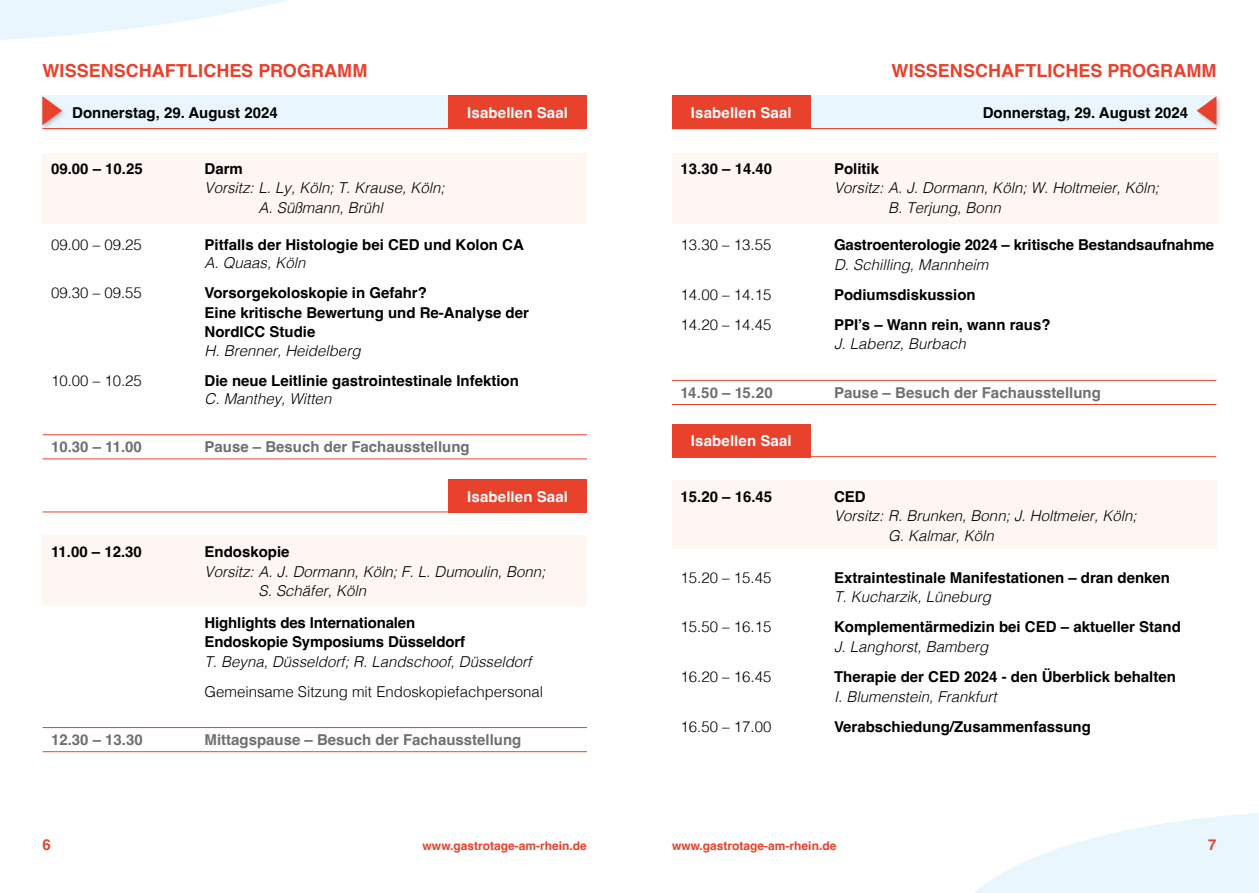
<style>
.page{position:relative;width:1259px;height:893px;background:#fff}
.page>*{position:absolute;margin:0;border:0;box-sizing:border-box;transform-origin:0 0}
.t1{font:700 18px "Helvetica";color:#e8412c}
.t2{font:700 15px/19.5px "Helvetica";color:#000}
.t3{font:italic 300 15px/19.5px "Helvetica";color:#000}
.t4{font:300 15px "Helvetica";color:#000}
.t5{font:700 15px "Helvetica";color:#706f6f}
.t6{font:700 15px "Helvetica";letter-spacing:.01em;color:#fff}
.t7{font:700 15px "Helvetica";color:#e8412c}
.t8{font:700 12px "Helvetica";color:#e8412c}
</style>
<div class="page">
<svg style="left:974px;top:813px;width:285px;height:80px"></svg>
<svg style="left:0;top:0;width:287px;height:40px"></svg>
<div style="left:672px;top:480px;width:544px;height:69px;background:#fef6f2"></div>
<div style="left:43px;top:153px;width:544px;height:70px;background:#fef6f2"></div>
<div style="left:672px;top:153px;width:546px;height:70px;background:#fef6f2"></div>
<div style="left:43px;top:536px;width:544px;height:70px;background:#fef6f2"></div>
<div style="left:41px;top:96px;width:546px;height:34px;background:#eaf6fe"></div>
<hr style="left:43px;top:128px;width:544px;height:1px;background:#e8412c">
<hr style="left:43px;top:434px;width:544px;height:1px;background:#e8412c">
<hr style="left:43px;top:458px;width:544px;height:1px;background:#e8412c">
<hr style="left:43px;top:727px;width:544px;height:1px;background:#e8412c">
<hr style="left:43px;top:751px;width:544px;height:1px;background:#e8412c">
<div style="left:41px;top:95px;width:26px;height:35px;background:#000;opacity:.25"></div>
<svg style="left:42px;top:96px;width:20px;height:30px"></svg>
<div style="left:448px;top:96px;width:139px;height:33px;background:#e8412c"></div>
<div style="left:672px;top:96px;width:544px;height:34px;background:#eaf6fe"></div>
<hr style="left:672px;top:128px;width:544px;height:1px;background:#e8412c">
<hr style="left:672px;top:380px;width:544px;height:1px;background:#e8412c">
<hr style="left:672px;top:404px;width:544px;height:1px;background:#e8412c">
<div style="left:1195px;top:95px;width:27px;height:35px;background:#000;opacity:.25"></div>
<svg style="left:1196px;top:96px;width:21px;height:30px"></svg>
<div style="left:672px;top:96px;width:138px;height:33px;background:#e8412c"></div>
<div style="left:448px;top:479px;width:139px;height:34px;background:#e8412c"></div>
<hr style="left:43px;top:512px;width:412px;height:1px;background:#e8412c">
<div style="left:672px;top:424px;width:138px;height:33px;background:#e8412c"></div>
<hr style="left:672px;top:456px;width:544px;height:1px;background:#e8412c">
<p class="t1" style="left:43px;top:60px;width:326px">WISSENSCHAFTLICHES PROGRAMM</p>
<p class="t2" style="left:72px;top:104px;width:207px">Donnerstag, 29. August 2024</p>
<p class="t6" style="left:467px;top:104px;width:102px">Isabellen Saal</p>
<p class="t2" style="left:51px;top:160px;width:93px">09.00 – 10.25</p>
<p class="t2" style="left:205px;top:160px;width:40px">Darm</p>
<p class="t3" style="left:205px;top:177px;width:241px;text-align:center">Vorsitz: L. Ly, Köln; T. Krause, Köln;<br>A. Süßmann, Brühl</p>
<p class="t4" style="left:51px;top:232px;width:92px">09.00 – 09.25</p>
<p class="t2" style="left:205px;top:237px;width:321px">Pitfalls der Histologie bei CED und Kolon CA</p>
<p class="t3" style="left:205px;top:252px;width:102px">A. Quaas, Köln</p>
<p class="t4" style="left:51px;top:280px;width:92px">09.30 – 09.55</p>
<p class="t2" style="left:205px;top:285px;width:326px">Vorsorgekoloskopie in Gefahr?<br>Eine kritische Bewertung und Re-Analyse der<br>NordICC Studie</p>
<p class="t3" style="left:205px;top:340px;width:157px">H. Brenner, Heidelberg</p>
<p class="t4" style="left:51px;top:368px;width:92px">10.00 – 10.25</p>
<p class="t2" style="left:205px;top:372px;width:316px">Die neue Leitlinie gastrointestinale Infektion</p>
<p class="t3" style="left:205px;top:388px;width:128px">C. Manthey, Witten</p>
<p class="t5" style="left:51px;top:438px;width:92px">10.30 – 11.00</p>
<p class="t5" style="left:205px;top:438px;width:267px">Pause – Besuch der Fachausstellung</p>
<p class="t6" style="left:467px;top:487px;width:102px">Isabellen Saal</p>
<p class="t2" style="left:51px;top:544px;width:92px">11.00 – 12.30</p>
<p class="t2" style="left:205px;top:544px;width:87px">Endoskopie</p>
<p class="t3" style="left:259px;top:561px;width:288px;text-indent:-54px">Vorsitz: A. J. Dormann, Köln; F. L. Dumoulin, Bonn;<br>S. Schäfer, Köln</p>
<p class="t2" style="left:205px;top:614px;width:262px">Highlights des Internationalen<br>Endoskopie Symposiums Düsseldorf</p>
<p class="t3" style="left:205px;top:651px;width:328px">T. Beyna, Düsseldorf; R. Landschoof, Düsseldorf</p>
<p class="t4" style="left:205px;top:679px;width:340px">Gemeinsame Sitzung mit Endoskopiefachpersonal</p>
<p class="t5" style="left:51px;top:730px;width:93px">12.30 – 13.30</p>
<p class="t5" style="left:205px;top:730px;width:318px">Mittagspause – Besuch der Fachausstellung</p>
<p class="t6" style="left:691px;top:104px;width:102px">Isabellen Saal</p>
<p class="t1" style="left:891px;top:60px;width:326px">WISSENSCHAFTLICHES PROGRAMM</p>
<p class="t2" style="left:982px;top:104px;width:207px">Donnerstag, 29. August 2024</p>
<p class="t2" style="left:680px;top:160px;width:93px">13.30 – 14.40</p>
<p class="t2" style="left:834px;top:160px;width:47px">Politik</p>
<p class="t3" style="left:888px;top:177px;width:272px;text-indent:-54px">Vorsitz: A. J. Dormann, Köln; W. Holtmeier, Köln;<br>B. Terjung, Bonn</p>
<p class="t4" style="left:680px;top:232px;width:92px">13.30 – 13.55</p>
<p class="t2" style="left:834px;top:237px;width:382px">Gastroenterologie 2024 – kritische Bestandsaufnahme</p>
<p class="t3" style="left:834px;top:254px;width:156px">D. Schilling, Mannheim</p>
<p class="t4" style="left:680px;top:282px;width:92px">14.00 – 14.15</p>
<p class="t2" style="left:834px;top:286px;width:143px">Podiumsdiskussion</p>
<p class="t4" style="left:680px;top:312px;width:92px">14.20 – 14.45</p>
<p class="t2" style="left:834px;top:317px;width:218px">PPI’s – Wann rein, wann raus?</p>
<p class="t3" style="left:834px;top:334px;width:133px">J. Labenz, Burbach</p>
<p class="t5" style="left:680px;top:383px;width:94px">14.50 – 15.20</p>
<p class="t5" style="left:834px;top:383px;width:268px">Pause – Besuch der Fachausstellung</p>
<p class="t6" style="left:691px;top:432px;width:102px">Isabellen Saal</p>
<p class="t2" style="left:680px;top:488px;width:93px">15.20 – 16.45</p>
<p class="t2" style="left:834px;top:488px;width:33px">CED</p>
<p class="t3" style="left:888px;top:505px;width:250px;text-indent:-54px">Vorsitz: R. Brunken, Bonn; J. Holtmeier, Köln;<br>G. Kalmar, Köln</p>
<p class="t4" style="left:680px;top:565px;width:92px">15.20 – 15.45</p>
<p class="t2" style="left:834px;top:569px;width:337px">Extraintestinale Manifestationen – dran denken</p>
<p class="t3" style="left:834px;top:586px;width:158px">T. Kucharzik, Lüneburg</p>
<p class="t4" style="left:680px;top:614px;width:92px">15.50 – 16.15</p>
<p class="t2" style="left:834px;top:619px;width:348px">Komplementärmedizin bei CED – aktueller Stand</p>
<p class="t3" style="left:834px;top:636px;width:156px">J. Langhorst, Bamberg</p>
<p class="t4" style="left:680px;top:664px;width:92px">16.20 – 16.45</p>
<p class="t2" style="left:834px;top:669px;width:343px">Therapie der CED 2024 - den Überblick behalten</p>
<p class="t3" style="left:834px;top:686px;width:164px">I. Blumenstein, Frankfurt</p>
<p class="t4" style="left:680px;top:714px;width:92px">16.50 – 17.00</p>
<p class="t2" style="left:834px;top:718px;width:258px">Verabschiedung/Zusammenfassung</p>
<p class="t7" style="left:43px;top:836px;width:10px">6</p>
<p class="t8" style="left:423px;top:839px;width:166px">www.gastrotage-am-rhein.de</p>
<p class="t8" style="left:672px;top:839px;width:166px">www.gastrotage-am-rhein.de</p>
<p class="t7" style="left:1208px;top:836px;width:10px">7</p>
</div>
